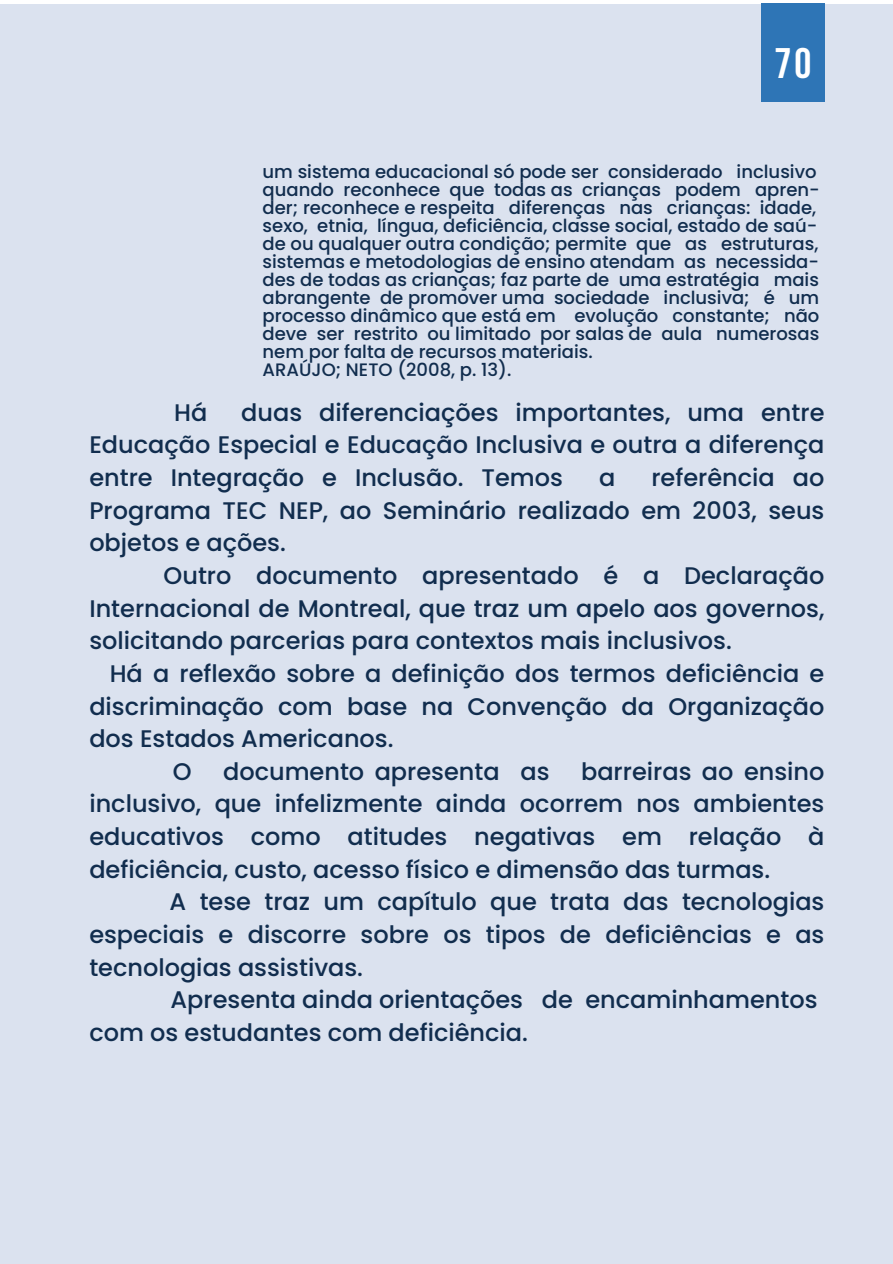
<style>
.page{position:relative;width:893px;height:1264px;background:#fff}
.page>*{position:absolute;margin:0;border:0;box-sizing:border-box;transform-origin:0 0}
.t1{font:700 42.6px "Bebas Neue";color:#fff}
.t2{font:500 24px/32.7px "Poppins";color:#112d4e;text-align:justify}
.t3{font:500 18px "Poppins";color:#112d4e}
</style>
<div class="page">
<div style="left:0;top:4px;width:892px;height:1259px;background:#dbe2ef"></div>
<div style="left:761px;top:4px;width:63px;height:98px;background:#2e75b6"></div>
<p class="t1" style="left:774px;top:46px;width:38px">70</p>
<p class="t3" style="left:262px;top:159px;width:555px">um sistema educacional só pode ser considerado inclusivo</p>
<p class="t3" style="left:262px;top:177px;width:558px">quando reconhece que todas as crianças podem apren-</p>
<p class="t3" style="left:262px;top:195px;width:555px">der; reconhece e respeita diferenças nas crianças: idade,</p>
<p class="t3" style="left:262px;top:213px;width:556px">sexo, etnia, língua, deficiência, classe social, estado de saú-</p>
<p class="t3" style="left:262px;top:231px;width:557px">de ou qualquer outra condição; permite que as estruturas,</p>
<p class="t3" style="left:262px;top:249px;width:558px">sistemas e metodologias de ensino atendam as necessida-</p>
<p class="t3" style="left:262px;top:267px;width:558px">des de todas as crianças; faz parte de uma estratégia mais</p>
<p class="t3" style="left:262px;top:285px;width:558px">abrangente de promover uma sociedade inclusiva; é um</p>
<p class="t3" style="left:262px;top:303px;width:558px">processo dinâmico que está em evolução constante; não</p>
<p class="t3" style="left:262px;top:321px;width:558px">deve ser restrito ou limitado por salas de aula numerosas</p>
<p class="t3" style="left:262px;top:339px;width:332px">nem por falta de recursos materiais.</p>
<p class="t3" style="left:262px;top:357px;width:250px">ARAÚJO; NETO (2008, p. 13).</p>
<h1 class="t2" style="left:174px;top:396px;width:35px">Há</h1>
<h1 class="t2" style="left:89px;top:396px;width:736px;text-indent:152px">duas diferenciações importantes, uma entre Educação Especial e Educação Inclusiva e outra a diferença entre Integração e Inclusão. Temos</h1>
<h1 class="t2" style="left:599px;top:461px;width:18px">a</h1>
<h1 class="t2" style="left:651px;top:461px;width:174px">referência ao</h1>
<h1 class="t2" style="left:89px;top:494px;width:736px">Programa TEC NEP, ao Seminário realizado em 2003, seus</h1>
<h1 class="t2" style="left:89px;top:526px;width:198px">objetos e ações.</h1>
<h1 class="t2" style="left:164px;top:559px;width:662px">Outro documento apresentado é a Declaração</h1>
<h1 class="t2" style="left:89px;top:592px;width:736px">Internacional de Montreal, que traz um apelo aos governos,</h1>
<h1 class="t2" style="left:89px;top:624px;width:644px">solicitando parcerias para contextos mais inclusivos.</h1>
<h1 class="t2" style="left:110px;top:657px;width:716px">Há a reflexão sobre a definição dos termos deficiência e</h1>
<h1 class="t2" style="left:89px;top:689px;width:736px">discriminação com base na Convenção da Organização</h1>
<h1 class="t2" style="left:89px;top:722px;width:305px">dos Estados Americanos.</h1>
<h1 class="t2" style="left:173px;top:755px;width:20px">O</h1>
<h1 class="t2" style="left:223px;top:755px;width:328px">documento apresenta as</h1>
<h1 class="t2" style="left:581px;top:755px;width:245px">barreiras ao ensino</h1>
<h1 class="t2" style="left:89px;top:787px;width:736px">inclusivo, que infelizmente ainda ocorrem nos ambientes</h1>
<h1 class="t2" style="left:89px;top:820px;width:736px">educativos como atitudes negativas em relação à</h1>
<h1 class="t2" style="left:89px;top:853px;width:682px">deficiência, custo, acesso físico e dimensão das turmas.</h1>
<h1 class="t2" style="left:169px;top:885px;width:656px">A tese traz um capítulo que trata das tecnologias</h1>
<h1 class="t2" style="left:89px;top:918px;width:736px">especiais e discorre sobre os tipos de deficiências e as</h1>
<h1 class="t2" style="left:89px;top:950px;width:275px">tecnologias assistivas.</h1>
<h1 class="t2" style="left:170px;top:983px;width:648px">Apresenta ainda orientações de encaminhamentos</h1>
<h1 class="t2" style="left:89px;top:1016px;width:440px">com os estudantes com deficiência.</h1>
</div>
